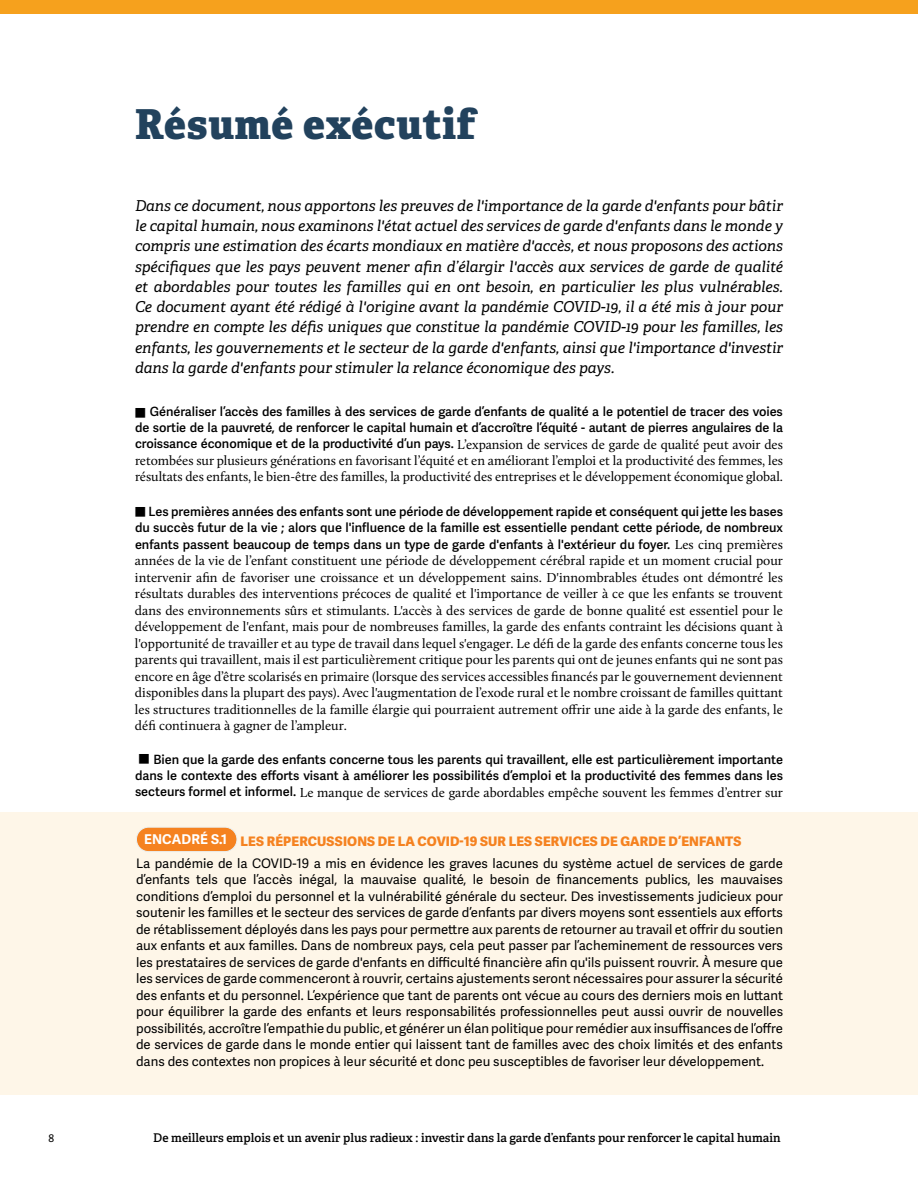
<style>
.page{position:relative;width:918px;height:1188px;background:#fff}
.page>*{position:absolute;margin:0;border:0;box-sizing:border-box;transform-origin:0 0}
.t1{font:800 41.25px "Adelle";letter-spacing:.02em;color:#22425d}
.t2{font:italic 15px/20.2px "Adelle";color:#000;text-align:justify}
.t3{font:13.5px/16.5px "Calluna";color:#000;text-align:justify}
.t4{font:13.2px/16.5px "Adelle Sans";color:#000}
.t5{font:600 12.75px/16.5px "Adelle Sans";letter-spacing:-.005em;color:#000}
.t6{font:600 12px "Adelle";color:#000}
.t7{font:10.5px "Adelle Sans";color:#000}
.s1{font-family:"Adelle Sans";font-weight:600;font-size:12.75px}
.s2{font-family:"Calluna";font-weight:400;font-size:13.5px}
.s3{font-weight:700;font-size:13.5px;color:#fff}
.s4{font-weight:800;color:#f58220}
</style>
<div class="page">
<div style="left:0;top:812px;width:918px;height:283px;background:#fef6e8"></div>
<div style="left:0;top:0;width:918px;height:14px;background:#f6a11d"></div>
<div style="left:136px;top:827px;width:101px;height:25px;background:#f58220;border-radius:12px"></div>
<div style="left:136px;top:827px;width:101px;height:25px;border:1px solid #eaf1f3;border-radius:12px"></div>
<h1 class="t1" style="left:135px;top:98px;width:342px">Résumé exécutif</h1>
<p class="t2" style="left:135px;top:196px;width:650px">Dans ce document, nous apportons les preuves de l'importance de la garde d'enfants pour bâtir le capital humain, nous examinons l'état actuel des services de garde d'enfants dans le monde y compris une estimation des écarts mondiaux en matière d'accès, et nous proposons des actions spécifiques que les pays peuvent mener afin d’élargir l'accès aux services de garde de qualité et abordables pour toutes les familles qui en ont besoin, en particulier les plus vulnérables.<br>Ce document ayant été rédigé à l'origine avant la pandémie COVID-19, il a été mis à jour pour prendre en compte les défis uniques que constitue la pandémie COVID-19 pour les familles, les enfants, les gouvernements et le secteur de la garde d'enfants, ainsi que l'importance d'investir dans la garde d'enfants pour stimuler la relance économique des pays.</p>
<p class="t5" style="left:135px;top:403px;width:650px">■ Généraliser l’accès des familles à des services de garde d’enfants de qualité a le potentiel de tracer des voies de sortie de la pauvreté, de renforcer le capital humain et d’accroître l’équité - autant de pierres angulaires de la</p>
<p class="t3" style="left:135px;top:436px;width:650px"><span class="s1">croissance économique et de la productivité d’un pays.</span> L’expansion de services de garde de qualité peut avoir des retombées sur plusieurs générations en favorisant l’équité et en améliorant l’emploi et la productivité des femmes, les résultats des enfants, le bien-être des familles, la productivité des entreprises et le développement économique global.</p>
<p class="t5" style="left:135px;top:504px;width:650px;text-align:justify">■ Les premières années des enfants sont une période de développement rapide et conséquent qui jette les bases du succès futur de la vie ; alors que l'influence de la famille est essentielle pendant cette période, de nombreux enfants passent beaucoup de temps dans un type de garde d'enfants à l'extérieur du foyer. <span class="s2">Les cinq premières</span></p>
<p class="t3" style="left:135px;top:553px;width:650px">années de la vie de l’enfant constituent une période de développement cérébral rapide et un moment crucial pour intervenir afin de favoriser une croissance et un développement sains. D'innombrables études ont démontré les résultats durables des interventions précoces de qualité et l'importance de veiller à ce que les enfants se trouvent dans des environnements sûrs et stimulants. L'accès à des services de garde de bonne qualité est essentiel pour le développement de l'enfant, mais pour de nombreuses familles, la garde des enfants contraint les décisions quant à l'opportunité de travailler et au type de travail dans lequel s'engager. Le défi de la garde des enfants concerne tous les parents qui travaillent, mais il est particulièrement critique pour les parents qui ont de jeunes enfants qui ne sont pas encore en âge d’être scolarisés en primaire (lorsque des services accessibles financés par le gouvernement deviennent disponibles dans la plupart des pays). Avec l'augmentation de l’exode rural et le nombre croissant de familles quittant les structures traditionnelles de la famille élargie qui pourraient autrement offrir une aide à la garde des enfants, le défi continuera à gagner de l’ampleur.</p>
<p class="t5" style="left:135px;top:751px;width:650px">■ Bien que la garde des enfants concerne tous les parents qui travaillent, elle est particulièrement importante dans le contexte des efforts visant à améliorer les possibilités d’emploi et la productivité des femmes dans les</p>
<p class="t3" style="left:135px;top:784px;width:650px"><span class="s1">secteurs formel et informel.</span> Le manque de services de garde abordables empêche souvent les femmes d’entrer sur</p>
<p class="t4" style="left:136px;top:831px;width:648px;line-height:21.9px;text-indent:8px"><span class="s3">ENCADRÉ S.1</span> <span class="s4">LES RÉPERCUSSIONS DE LA COVID-19 SUR LES SERVICES DE GARDE D’ENFANTS<br></span>La pandémie de la COVID-19 a mis en évidence les graves lacunes du système actuel de services de garde</p>
<p class="t4" style="left:136px;top:872px;width:649px;text-align:justify">d’enfants tels que l’accès inégal, la mauvaise qualité, le besoin de financements publics, les mauvaises conditions d’emploi du personnel et la vulnérabilité générale du secteur. Des investissements judicieux pour soutenir les familles et le secteur des services de garde d’enfants par divers moyens sont essentiels aux efforts de rétablissement déployés dans les pays pour permettre aux parents de retourner au travail et offrir du soutien aux enfants et aux familles. Dans de nombreux pays, cela peut passer par l’acheminement de ressources vers les prestataires de services de garde d'enfants en difficulté financière afin qu'ils puissent rouvrir. À mesure que les services de garde commenceront à rouvrir, certains ajustements seront nécessaires pour assurer la sécurité des enfants et du personnel. L’expérience que tant de parents ont vécue au cours des derniers mois en luttant pour équilibrer la garde des enfants et leurs responsabilités professionnelles peut aussi ouvrir de nouvelles possibilités, accroître l’empathie du public, et générer un élan politique pour remédier aux insuffisances de l’offre de services de garde dans le monde entier qui laissent tant de familles avec des choix limités et des enfants dans des contextes non propices à leur sécurité et donc peu susceptibles de favoriser leur développement.</p>
<p class="t7" style="left:49px;top:1132px;width:7px">8</p>
<p class="t6" style="left:153px;top:1130px;width:629px">De meilleurs emplois et un avenir plus radieux : investir dans la garde d’enfants pour renforcer le capital humain</p>
</div>
